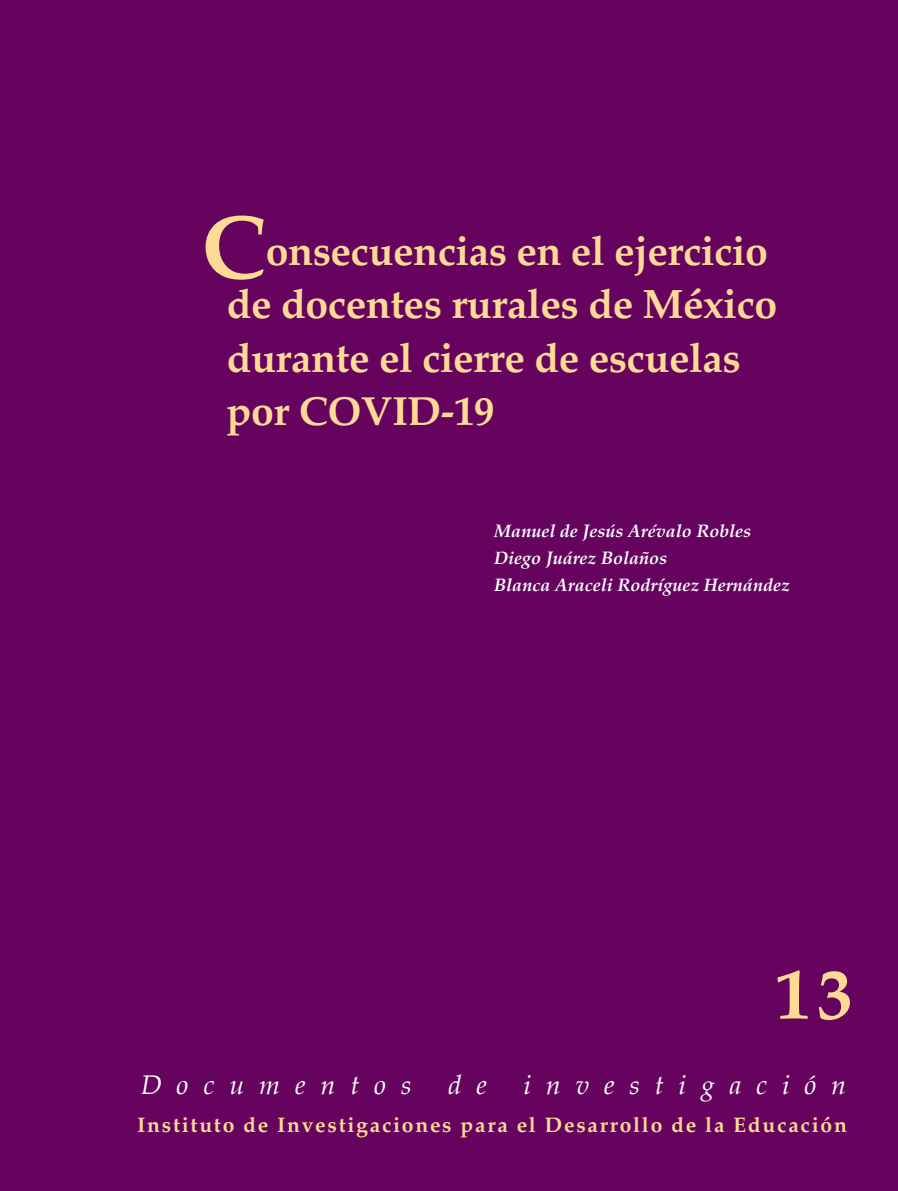
<style>
.page{position:relative;width:898px;height:1191px;background:#fff}
.page>*{position:absolute;margin:0;border:0;box-sizing:border-box;transform-origin:0 0}
.t1{font:700 90px "Palatino";color:#feda95}
.t2{font:700 72px "Palatino";color:#feda95}
.t3{font:700 40.95px/53.6px "Palatino";letter-spacing:-.01em;color:#feda95}
.t4{font:italic 27px "Palatino";letter-spacing:.55em;color:#fff}
.t5{font:700 21px "Palatino";letter-spacing:.085em;color:#feda95}
.t6{font:italic 700 18px/27px "Palatino";color:#fff}
.s1{font-size:40.5px}
</style>
<div class="page">
<div style="left:0;top:0;width:897px;height:1190px;background:#65035f"></div>
<h1 class="t1" style="left:201px;top:171px;width:66px">C</h1>
<p class="t3" style="left:226px;top:223px;width:552px;text-indent:39px">onsecuencias en el ejercicio de docentes rurales de México durante el cierre de escuelas por <span class="s1">COVID</span>-19</p>
<p class="t6" style="left:494px;top:517px;width:297px">Manuel de Jesús Arévalo Robles<br>Diego Juárez Bolaños<br>Blanca Araceli Rodríguez Hernández</p>
<h2 class="t2" style="left:774px;top:932px;width:80px">13</h2>
<p class="t4" style="left:141px;top:1061px;width:272px">Documentos</p>
<p class="t4" style="left:448px;top:1061px;width:40px">d e</p>
<p class="t4" style="left:523px;top:1061px;width:324px">investigación</p>
<p class="t5" style="left:137px;top:1107px;width:711px">Instituto de Investigaciones para el Desarrollo de la Educación</p>
</div>
